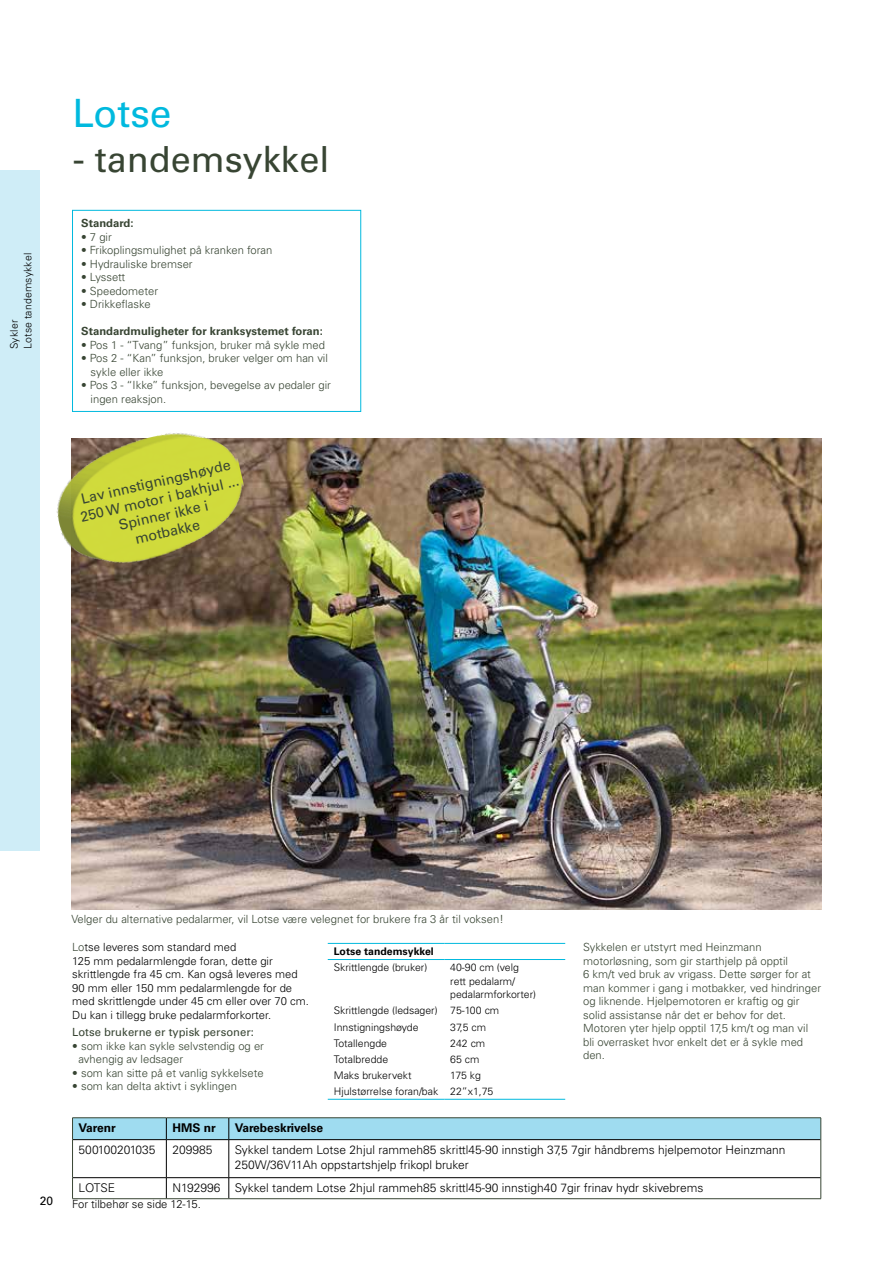
<style>
.page{position:relative;width:893px;height:1263px;background:#fff}
.page>*{position:absolute;margin:0;border:0;box-sizing:border-box;transform-origin:0 0}
.t1{font:39px "Univers LT Std";color:#00b9de}
.t2{font:36px "Univers LT Std";color:#384533}
.t3{font:14.25px/17.1px "Univers LT Std";color:#384533;text-align:center}
.t4{font:300 12px/14.4px "Univers LT Std";color:#000}
.t5{font:700 12px "Univers LT Std";color:#000}
.t6{font:12px "Univers LT Std";color:#000}
.t7{font:300 11.25px/13.5px "Univers LT Std";color:#384533}
.t8{font:300 11.25px/13.5px "Univers LT Std";color:#000}
.t9{font:700 11.25px "Univers LT Std";color:#384533}
.t10{font:11.25px "Univers LT Std";color:#384533}
.t11{font:300 10.5px/13.5px "Univers LT Std";color:#000}
.t12{font:700 10.5px "Univers LT Std";color:#000}
.s1{font-size:37.5px}
.s2{color:#384533}
</style>
<div class="page">
<div style="left:0;top:171px;width:40px;height:680px;background:#cfedf7"></div>
<img style="left:72px;top:438px;width:749px;height:471px">
<img style="left:56px;top:433px;width:206px;height:174px">
<hr style="left:328px;top:943px;width:116px;height:1px;background:#00b9de">
<hr style="left:444px;top:943px;width:121px;height:1px;background:#00b9de">
<hr style="left:328px;top:959px;width:116px;height:1px;background:#00b9de">
<hr style="left:444px;top:959px;width:121px;height:1px;background:#00b9de">
<hr style="left:328px;top:1099px;width:116px;height:1px;background:#00b9de">
<hr style="left:444px;top:1099px;width:121px;height:1px;background:#00b9de">
<div style="left:72px;top:210px;width:289px;height:202px;border:1px solid #00b9de"></div>
<hr style="left:166px;top:1140px;width:1px;height:37px;background:#000">
<hr style="left:229px;top:1140px;width:1px;height:37px;background:#000">
<hr style="left:73px;top:1177px;width:93px;height:1px;background:#000">
<hr style="left:166px;top:1177px;width:63px;height:1px;background:#000">
<svg style="left:166px;top:1178px;width:1px;height:20px"></svg>
<hr style="left:229px;top:1177px;width:592px;height:1px;background:#000">
<svg style="left:229px;top:1178px;width:1px;height:20px"></svg>
<hr style="left:72px;top:1117px;width:94px;height:1px;background:#384533">
<hr style="left:166px;top:1117px;width:63px;height:1px;background:#384533">
<hr style="left:229px;top:1117px;width:592px;height:1px;background:#384533">
<svg style="left:72px;top:1118px;width:750px;height:22px;background:#96d0e2"></svg>
<hr style="left:72px;top:1140px;width:1px;height:38px;background:#384533">
<hr style="left:821px;top:1140px;width:1px;height:38px;background:#384533">
<svg style="left:72px;top:1178px;width:1px;height:20px"></svg>
<svg style="left:821px;top:1178px;width:1px;height:20px"></svg>
<hr style="left:72px;top:1198px;width:94px;height:1px;background:#384533">
<hr style="left:166px;top:1198px;width:63px;height:1px;background:#384533">
<hr style="left:229px;top:1198px;width:592px;height:1px;background:#384533">
<p class="t11" style="left:7px;top:349px;width:98px;rotate:-90deg">Sykler<br>Lotse tandemsykkel</p>
<h1 class="t1" style="left:72px;top:90px;width:101px">Lotse</h1>
<h2 class="t2" style="left:72px;top:138px;width:259px"><span class="s1">-</span> tandemsykkel</h2>
<p class="t9" style="left:81px;top:217px;width:54px">Standard:</p>
<p class="t7" style="left:81px;top:230px;width:32px">• 7 gir</p>
<p class="t7" style="left:81px;top:243px;width:193px">• Frikoplingsmulighet på kranken foran</p>
<p class="t7" style="left:81px;top:257px;width:113px">• Hydrauliske bremser</p>
<p class="t7" style="left:81px;top:270px;width:45px">• Lyssett</p>
<p class="t7" style="left:81px;top:284px;width:78px">• Speedometer</p>
<p class="t7" style="left:81px;top:297px;width:71px">• Drikkeflaske</p>
<p class="t9" style="left:81px;top:325px;width:243px">Standardmuligheter for kranksystemet foran:</p>
<p class="t7" style="left:81px;top:338px;width:245px">• Pos 1 - “Tvang” funksjon, bruker må sykle med</p>
<p class="t7" style="left:91px;top:351px;width:239px;text-indent:-9px">• Pos 2 - “Kan” funksjon, bruker velger om han vil sykle eller ikke</p>
<p class="t7" style="left:91px;top:378px;width:242px;text-indent:-9px">• Pos 3 - “Ikke” funksjon, bevegelse av pedaler gir ingen reaksjon.</p>
<p class="t3" style="left:75px;top:492px;width:164px;rotate:-13deg">Lav innstigningshøyde<br>250 W motor i bakhjul ...<br>Spinner ikke i<br>motbakke</p>
<p class="t6" style="left:40px;top:1193px;width:15px">20</p>
<p class="t7" style="left:72px;top:912px;width:434px">Velger du alternative pedalarmer, vil Lotse være velegnet for brukere fra 3 år til voksen!</p>
<p class="t8" style="left:72px;top:940px;width:238px"><span class="s2">Lo</span>tse leveres som standard med<br>125 mm pedalarmlengde foran, dette gir skrittlengde fra 45 cm. Kan også leveres med 90 mm eller 150 mm pedalarmlengde for de med skrittlengde under 45 cm eller over 70 cm.<br>Du kan i tillegg bruke pedalarmforkorter.</p>
<p class="t10" style="left:72px;top:1026px;width:183px">Lotse brukerne er typisk personer:</p>
<p class="t7" style="left:79px;top:1039px;width:187px;text-indent:-6px">• som ikke kan sykle selvstendig og er avhengig av ledsager</p>
<p class="t7" style="left:72px;top:1066px;width:193px">• som kan sitte på et vanlig sykkelsete</p>
<p class="t7" style="left:72px;top:1080px;width:166px">• som kan delta aktivt i syklingen</p>
<p class="t12" style="left:334px;top:945px;width:102px">Lotse tandemsykkel</p>
<p class="t11" style="left:334px;top:961px;width:95px">Skrittlengde (bruker)</p>
<p class="t11" style="left:450px;top:961px;width:87px">40-90 cm (velg rett pedalarm/ pedalarmforkorter)</p>
<p class="t11" style="left:334px;top:1003px;width:167px;line-height:16px">Skrittlengde (ledsager) 75-100 cm<br>Innstigningshøyde</p>
<p class="t11" style="left:450px;top:1020px;width:37px">37,5 cm</p>
<p class="t11" style="left:334px;top:1036px;width:55px">Totallengde</p>
<p class="t11" style="left:450px;top:1036px;width:37px">242 cm</p>
<p class="t11" style="left:334px;top:1052px;width:56px">Totalbredde</p>
<p class="t11" style="left:450px;top:1052px;width:31px">65 cm</p>
<p class="t11" style="left:334px;top:1068px;width:79px">Maks brukervekt</p>
<p class="t11" style="left:334px;top:1067px;width:161px;line-height:16px;text-indent:117px">175 kg<br>Hjulstørrelse foran/bak 22”x1,75</p>
<p class="t7" style="left:583px;top:940px;width:239px">Sykkelen er utstyrt med Heinzmann motorløsning, som gir starthjelp på opptil<br>6 km/t ved bruk av vrigass. Dette sørger for at man kommer i gang i motbakker, ved hindringer og liknende. Hjelpemotoren er kraftig og gir solid assistanse når det er behov for det.<br>Motoren yter hjelp opptil 17,5 km/t og man vil bli overrasket hvor enkelt det er å sykle med den.</p>
<p class="t5" style="left:79px;top:1121px;width:39px">Varenr</p>
<p class="t5" style="left:172px;top:1121px;width:45px">HMS nr</p>
<p class="t5" style="left:235px;top:1121px;width:90px">Varebeskrivelse</p>
<p class="t4" style="left:79px;top:1143px;width:78px">500100201035</p>
<p class="t4" style="left:172px;top:1143px;width:42px">209985</p>
<p class="t4" style="left:235px;top:1143px;width:552px">Sykkel tandem Lotse 2hjul rammeh85 skrittl45-90 innstigh 37,5 7gir håndbrems hjelpemotor Heinzmann<br>250W/36V11Ah oppstartshjelp frikopl bruker</p>
<p class="t4" style="left:79px;top:1181px;width:38px">LOTSE</p>
<p class="t4" style="left:172px;top:1181px;width:533px">N192996 Sykkel tandem Lotse 2hjul rammeh85 skrittl45-90 innstigh40 7gir frinav hydr skivebrems</p>
<p class="t8" style="left:72px;top:1197px;width:130px">For tilbehør se side 12-15.</p>
</div>
